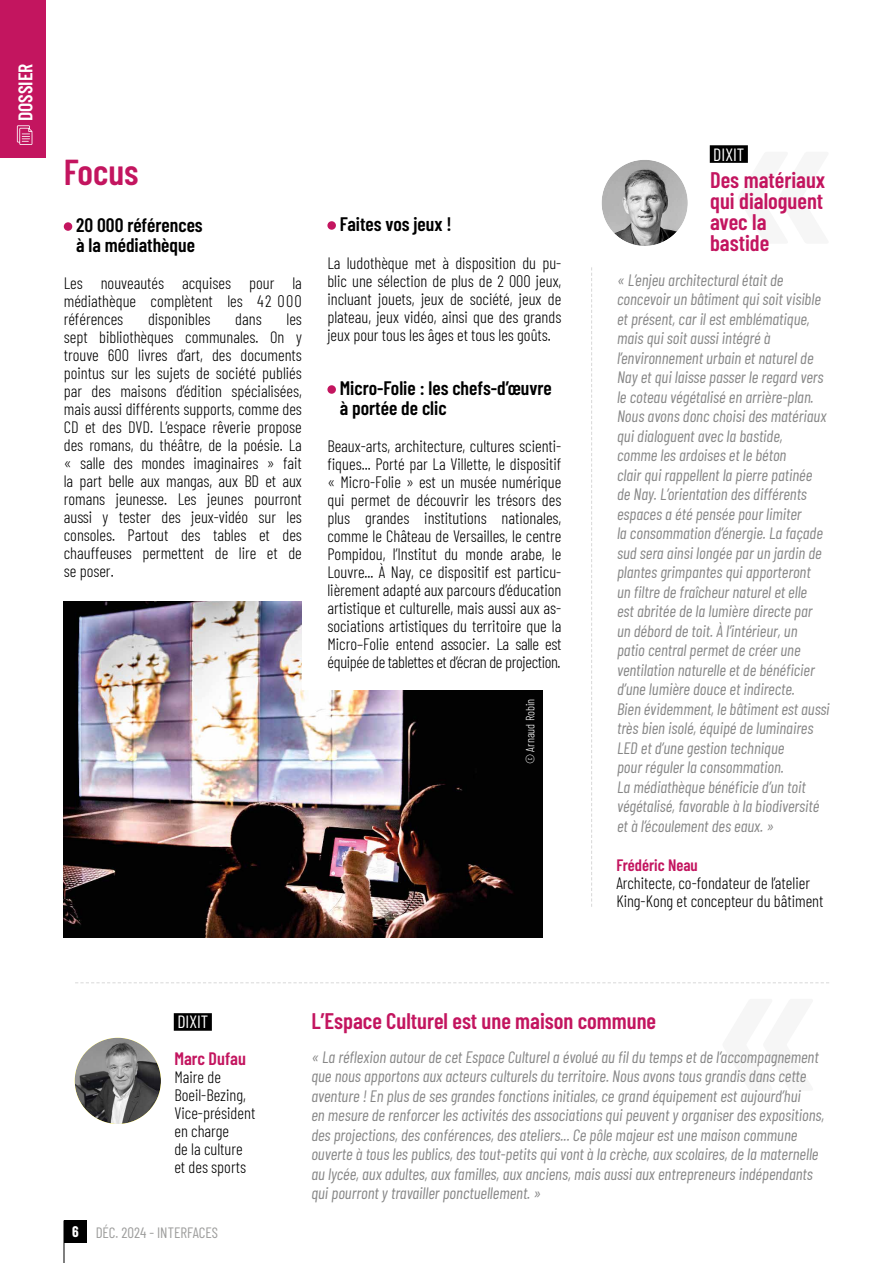
<style>
.page{position:relative;width:893px;height:1263px;background:#fff}
.page>*{position:absolute;margin:0;border:0;box-sizing:border-box;transform-origin:0 0}
.t1{font:600 36px "Barlow Condensed";color:#c3155f}
.t2{font:600 22.5px/21px "Barlow Condensed";color:#c3155f}
.t3{font:600 19.65px "Barlow Condensed";color:#fff}
.t4{font:600 19.5px/19.5px "Barlow Condensed";color:#000}
.t5{font:600 18px "Barlow Condensed";color:#c3155f}
.t6{font:17.7px "Barlow Condensed";color:#fff}
.t7{font:italic 16.5px/19.5px "Barlow Condensed";color:#878787}
.t8{font:300 16.5px/18px "Barlow Condensed";color:#000;text-align:justify}
.t9{font:600 16.5px "Barlow Condensed";color:#c3155f}
.t10{font:15px "Barlow Condensed";color:#9d9d9c}
.t11{font:300 12px "Barlow Condensed";color:#fff}
.s1{font-weight:700;color:#fff}
</style>
<div class="page">
<hr style="left:64px;top:1220px;width:1px;height:43px;background:#000">
<div style="left:64px;top:1220px;width:23px;height:23px;background:#000"></div>
<img style="left:64px;top:601px;width:479px;height:336px">
<div style="left:302px;top:465px;width:264px;height:225px;background:#fff"></div>
<div style="left:0;top:0;width:45px;height:158px;background:#c3155f"></div>
<svg style="left:17px;top:125px;width:16px;height:20px"></svg>
<div style="left:174px;top:1013px;width:38px;height:18px;background:#000"></div>
<svg style="left:75px;top:982px;width:754px;height:1px"></svg>
<svg style="left:69px;top:1032px;width:97px;height:97px"></svg>
<img style="left:75px;top:1038px;width:86px;height:86px;border-radius:43px">
<div style="left:64px;top:1027px;width:107px;height:107px;border:10px solid #fff;border-radius:50%"></div>
<div style="left:710px;top:145px;width:38px;height:18px;background:#000"></div>
<svg style="left:591px;top:267px;width:1px;height:640px"></svg>
<img style="left:602px;top:160px;width:86px;height:86px;border-radius:43px">
<div style="left:591px;top:149px;width:107px;height:107px;border:10px solid #fff;border-radius:50%"></div>
<div style="left:64px;top:222px;width:8px;height:9px;background:#c3155f;border-radius:50%"></div>
<div style="left:327px;top:221px;width:9px;height:9px;background:#c3155f;border-radius:50%"></div>
<div style="left:327px;top:385px;width:9px;height:9px;background:#c3155f;border-radius:50%"></div>
<p class="t3" style="left:11px;top:121px;width:59px;rotate:-90deg">DOSSIER</p>
<h1 class="t1" style="left:64px;top:146px;width:76px">Focus</h1>
<p class="t4" style="left:76px;top:214px;width:128px">20 000 références à la médiathèque</p>
<p class="t8" style="left:64px;top:273px;width:240px">Les nouveautés acquises pour la médiathèque complètent les 42 000 références</p>
<p class="t8" style="left:148px;top:309px;width:64px">disponibles</p>
<p class="t8" style="left:235px;top:309px;width:28px">dans</p>
<p class="t8" style="left:64px;top:309px;width:240px;text-indent:223px">les sept bibliothèques communales. On y trouve 600 livres d’art, des documents pointus sur les sujets de société publiés par des maisons d’édition spécialisées, mais aussi différents supports, comme des CD et des DVD. L’espace rêverie propose des romans, du théâtre, de la poésie. La « salle des mondes imaginaires » fait la part belle aux mangas, aux BD et aux romans jeunesse. Les jeunes pourront aussi y tester des jeux-vidéo sur les consoles. Partout des tables et des chauffeuses permettent de lire et de se poser.</p>
<p class="t4" style="left:340px;top:213px;width:113px">Faites vos jeux !</p>
<p class="t8" style="left:327px;top:253px;width:235px">La ludothèque met à disposition du pu&shy;blic une sélection de plus de 2 000 jeux, incluant jouets, jeux de société, jeux de plateau, jeux vidéo, ainsi que des grands jeux pour tous les âges et tous les goûts.</p>
<p class="t4" style="left:340px;top:377px;width:213px">Micro-Folie : les chefs-d’œuvre à portée de clic</p>
<p class="t8" style="left:327px;top:436px;width:235px">Beaux-arts, architecture, cultures scienti&shy;fiques... Porté par La Villette, le dispositif « Micro-Folie » est un musée numérique qui permet de découvrir les trésors des plus grandes institutions nationales, comme le Château de Versailles, le centre Pompidou, l’Institut du monde arabe, le Louvre... À Nay, ce dispositif est particu&shy;lièrement adapté aux parcours d’éducation artistique et culturelle, mais aussi aux as&shy;sociations artistiques du territoire que la Micro–Folie entend associer. La salle est équipée de tablettes et d’écran de projection.</p>
<p class="t11" style="left:521px;top:764px;width:67px;rotate:-90deg">© Arnaud Robin</p>
<p class="t6" style="left:713px;top:142px;width:33px">DIXIT</p>
<h2 class="t2" style="left:710px;top:168px;width:117px">Des matériaux qui dialoguent avec la bastide</h2>
<p class="t7" style="left:617px;top:269px;width:214px">« L’enjeu architectural était de concevoir un bâtiment qui soit visible et présent, car il est emblématique, mais qui soit aussi intégré à l’environnement urbain et naturel de Nay et qui laisse passer le regard vers le coteau végétalisé en arrière-plan.<br>Nous avons donc choisi des matériaux qui dialoguent avec la bastide,<br>comme les ardoises et le béton<br>clair qui rappellent la pierre patinée de Nay. L’orientation des différents espaces a été pensée pour limiter<br>la consommation d’énergie. La façade sud sera ainsi longée par un jardin de plantes grimpantes qui apporteront<br>un filtre de fraîcheur naturel et elle<br>est abritée de la lumière directe par un débord de toit. À l’intérieur, un<br>patio central permet de créer une ventilation naturelle et de bénéficier d’une lumière douce et indirecte.<br>Bien évidemment, le bâtiment est aussi très bien isolé, équipé de luminaires LED et d’une gestion technique<br>pour réguler la consommation.<br>La médiathèque bénéficie d’un toit végétalisé, favorable à la biodiversité et à l’écoulement des eaux. »</p>
<p class="t9" style="left:616px;top:853px;width:83px">Frédéric Neau</p>
<p class="t8" style="left:616px;top:873px;width:209px">Architecte, co-fondateur de l’atelier<br>King-Kong et concepteur du bâtiment</p>
<p class="t6" style="left:177px;top:1009px;width:33px">DIXIT</p>
<h2 class="t2" style="left:311px;top:1009px;width:346px">L’Espace Culturel est une maison commune</h2>
<p class="t5" style="left:174px;top:1046px;width:73px">Marc Dufau</p>
<p class="t8" style="left:174px;top:1067px;width:82px;text-align:left">Maire de<br>Boeil-Bezing,<br>Vice‑président en charge<br>de la culture et des sports</p>
<p class="t10" style="left:72px;top:1222px;width:147px"><span class="s1">6</span> DÉC. 2024 - INTERFACES</p>
<p class="t7" style="left:311px;top:1046px;width:514px">« La réflexion autour de cet Espace Culturel a évolué au fil du temps et de l’accompagnement que nous apportons aux acteurs culturels du territoire. Nous avons tous grandis dans cette aventure ! En plus de ses grandes fonctions initiales, ce grand équipement est aujourd’hui<br>en mesure de renforcer les activités des associations qui peuvent y organiser des expositions, des projections, des conférences, des ateliers... Ce pôle majeur est une maison commune ouverte à tous les publics, des tout-petits qui vont à la crèche, aux scolaires, de la maternelle au lycée, aux adultes, aux familles, aux anciens, mais aussi aux entrepreneurs indépendants qui pourront y travailler ponctuellement. »</p>
</div>
